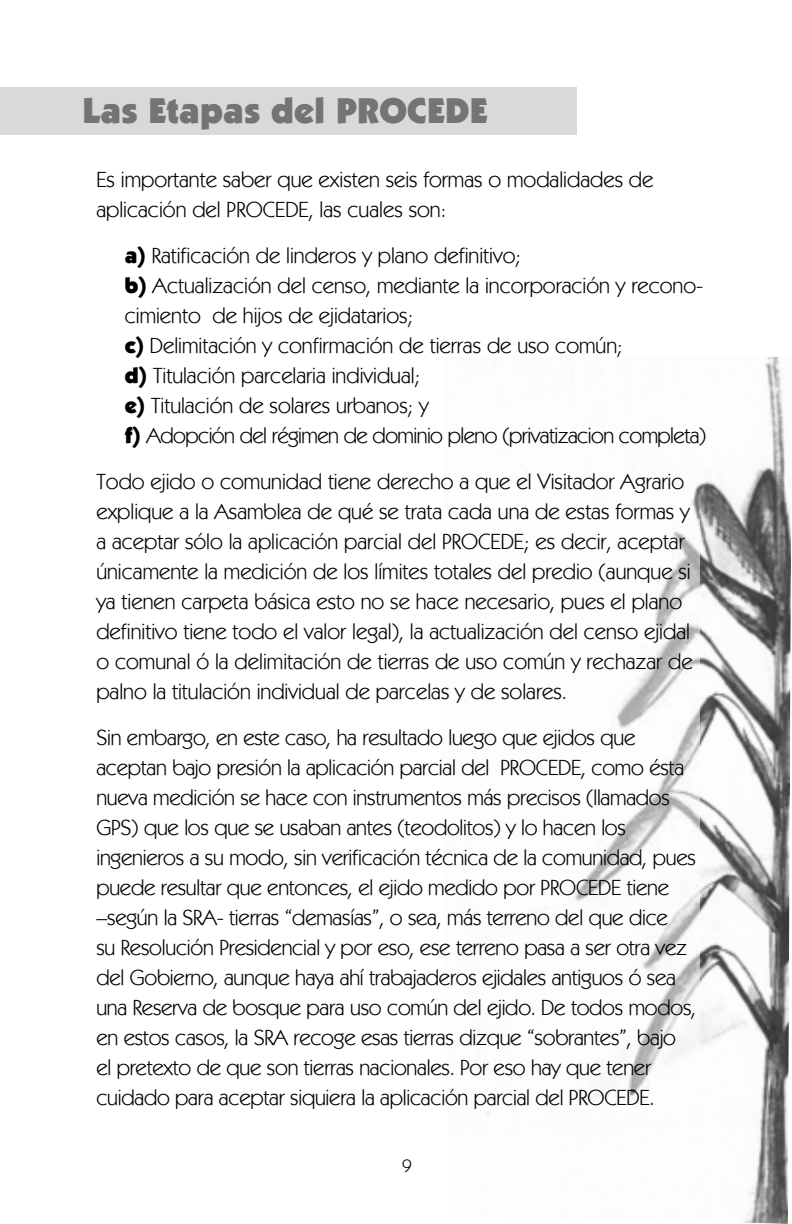
<style>
.page{position:relative;width:792px;height:1224px;background:#fff}
.page>*{position:absolute;margin:0;border:0;box-sizing:border-box;transform-origin:0 0}
.t1{font:900 36px "Kabel IT Cby BT";letter-spacing:.01em;color:#747474}
.t2{font:22px/30px "Kabel IT Cby BT";letter-spacing:-.01em;color:#000}
.t3{font:18px "Kabel IT Cby BT";color:#000}
.s1{font-weight:900}
</style>
<div class="page">
<img style="left:444px;top:357px;width:347px;height:867px">
<img style="left:561px;top:520px;width:138px;height:568px">
<div style="left:1px;top:87px;width:576px;height:47px;background:#d9d9d9"></div>
<h1 class="t1" style="left:82px;top:89px;width:407px">Las Etapas del PROCEDE</h1>
<p class="t2" style="left:96px;top:164px;width:559px">Es importante saber que existen seis formas o modalidades de aplicación del PROCEDE, las cuales son:</p>
<p class="t2" style="left:125px;top:240px;width:583px"><span class="s1">a)</span> Ratificación de linderos y plano definitivo;<br><span class="s1">b)</span> Actualización del censo, mediante la incorporación y recono&shy;cimiento de hijos de ejidatarios;<br><span class="s1">c)</span> Delimitación y confirmación de tierras de uso común;<br><span class="s1">d)</span> Titulación parcelaria individual;<br><span class="s1">e)</span> Titulación de solares urbanos; y<br><span class="s1">f)</span> Adopción del régimen de dominio pleno (privatizacion completa)</p>
<p class="t2" style="left:96px;top:466px;width:598px">Todo ejido o comunidad tiene derecho a que el Visitador Agrario explique a la Asamblea de qué se trata cada una de estas formas y a aceptar sólo la aplicación parcial del PROCEDE; es decir, aceptar únicamente la medición de los límites totales del predio (aunque si ya tienen carpeta básica esto no se hace necesario, pues el plano definitivo tiene todo el valor legal), la actualización del censo ejidal o comunal ó la delimitación de tierras de uso común y rechazar de palno la titulación individual de parcelas y de solares.</p>
<p class="t2" style="left:96px;top:722px;width:601px">Sin embargo, en este caso, ha resultado luego que ejidos que aceptan bajo presión la aplicación parcial del PROCEDE, como ésta nueva medición se hace con instrumentos más precisos (llamados GPS) que los que se usaban antes (teodolitos) y lo hacen los ingenieros a su modo, sin verificación técnica de la comunidad, pues puede resultar que entonces, el ejido medido por PROCEDE tiene –según la SRA- tierras “demasías”, o sea, más terreno del que dice<br>su Resolución Presidencial y por eso, ese terreno pasa a ser otra vez del Gobierno, aunque haya ahí trabajaderos ejidales antiguos ó sea una Reserva de bosque para uso común del ejido. De todos modos, en estos casos, la SRA recoge esas tierras dizque “sobrantes”, bajo el pretexto de que son tierras nacionales. Por eso hay que tener cuidado para aceptar siquiera la aplicación parcial del PROCEDE.</p>
<p class="t3" style="left:402px;top:1155px;width:11px">9</p>
</div>
